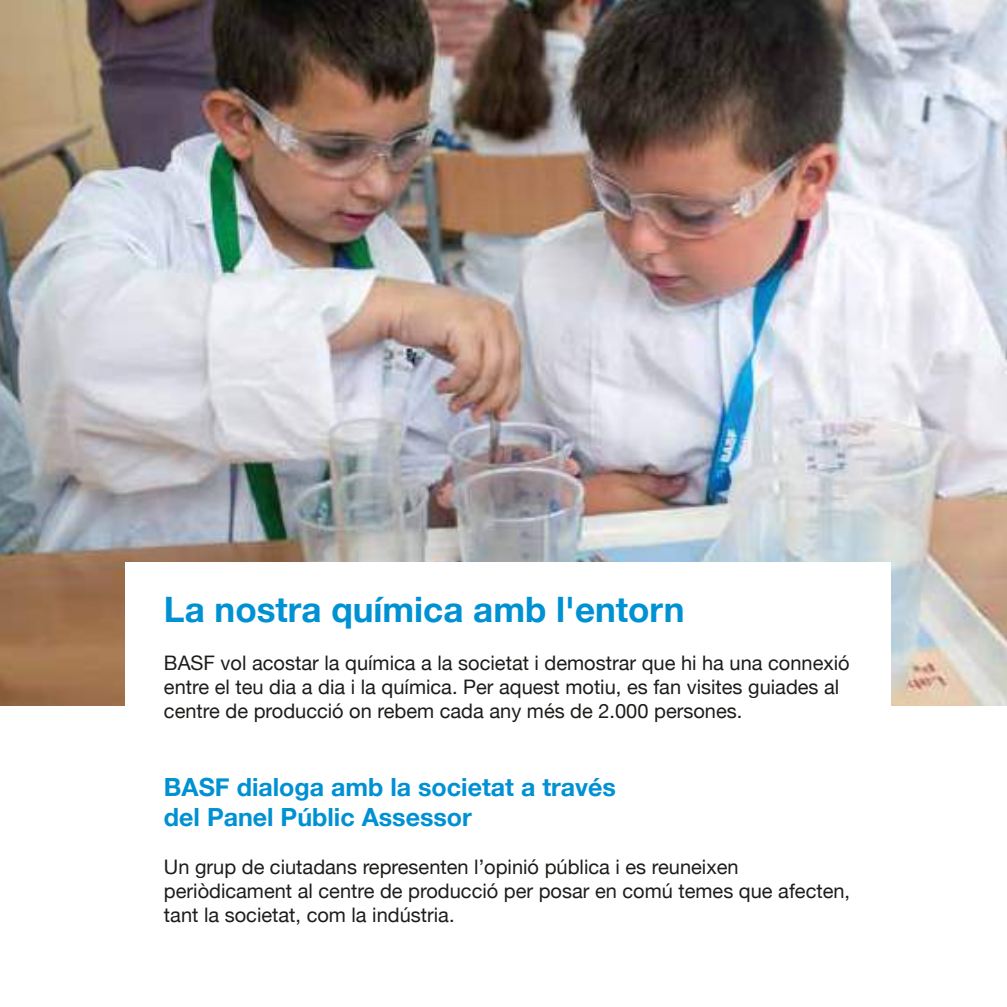
<style>
.page{position:relative;width:1007px;height:1007px;background:#fff}
.page>*{position:absolute;margin:0;border:0;box-sizing:border-box;transform-origin:0 0}
.t1{font:700 35px "Helvetica Neue";color:#0091d3}
.t2{font:700 25px/30px "Helvetica Neue";color:#0091d3}
.t3{font:20px/24px "Helvetica Neue";color:#1d1d1b}
</style>
<div class="page">
<img style="left:0;top:0;width:1006px;height:705px">
<div style="left:125px;top:562px;width:765px;height:437px;background:#fff"></div>
<h1 class="t1" style="left:164px;top:582px;width:522px">La nostra química amb l'entorn</h1>
<p class="t3" style="left:164px;top:652px;width:687px">BASF vol acostar la química a la societat i demostrar que hi ha una connexió entre el teu dia a dia i la química. Per aquest motiu, es fan visites guiades al centre de producció on rebem cada any més de 2.000 persones.</p>
<p class="t2" style="left:164px;top:772px;width:453px">BASF dialoga amb la societat a través del Panel Públic Assessor</p>
<p class="t3" style="left:164px;top:856px;width:687px">Un grup de ciutadans representen l’opinió pública i es reuneixen periòdicament al centre de producció per posar en comú temes que afecten, tant la societat, com la indústria.</p>
</div>
